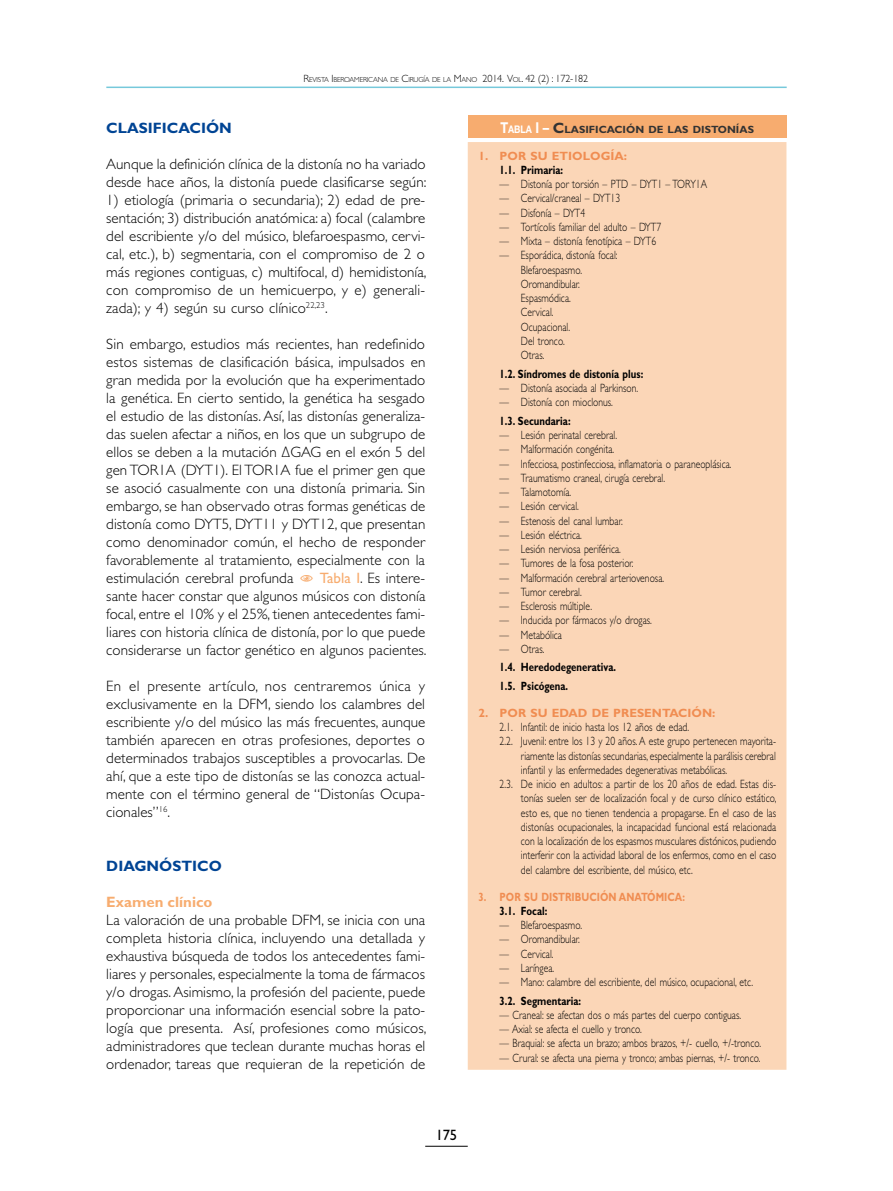
<style>
.page{position:relative;width:893px;height:1191px;background:#fff}
.page>*{position:absolute;margin:0;border:0;box-sizing:border-box;transform-origin:0 0}
.PÁRRAFO{font:300 15px/18px "Gill Sans Std";letter-spacing:.005em;color:#000;text-align:justify}
.ENUNCIADO_PÁRRAFO_AZ{font:700 15px "Gill Sans Std";color:#004494}
.ENCABEZADO_PÁRRAFO_N{font:700 15px "Gill Sans Std";color:#f7ac6f}
.t1{font:15px "Gill Sans Std";color:#000}
.PÁRRAFO-2{font:300 12px/14.2px "Gill Sans Std";letter-spacing:.005em;color:#000;text-align:justify;scale:.8 1}
.PÁRRAFO-3{font:700 12px "Gill Sans Std";letter-spacing:.005em;color:#000;scale:.8 1}
.PÁRRAFO-4{font:700 12px "Gill Sans Std";letter-spacing:.005em;color:#f08d52}
.PÁRRAFO-5{font:700 12px "Gill Sans Std";letter-spacing:.005em;color:#f08d52;scale:.8 1}
.PIE_FIGURAS{font:700 10.5px "Gill Sans Std";color:#333}
.t2{font:300 7.35px "Gill Sans Std";letter-spacing:-.02em;color:#000}
.s1{font-size:10.5px}
.s2{font-weight:400;color:#f7ac6f}
.s3{font-family:"Helvetica Neue LT Std";font-size:15px;color:#fff}
.s4{font-family:"Helvetica Neue LT Std";color:#fff}
.s5{font-size:15px}
</style>
<div class="page">
<hr style="left:425px;top:1146px;width:43px;height:1px;background:#000">
<hr style="left:106px;top:87px;width:681px;height:1px;background:#76c9db">
<div style="left:468px;top:142px;width:318px;height:927px;background:#fbd6b7"></div>
<div style="left:468px;top:115px;width:319px;height:23px;background:#f7ac6f"></div>
<p class="t2" style="left:303px;top:76px;width:286px"><span class="s1">R</span>EVISTA <span class="s1">I</span> BEROAMERICANA DE <span class="s1">C</span>IRUGÍA DE LA <span class="s1">M</span>ANO <span class="s1">2014. V</span>OL<span class="s1">. 42 (2) : 172-182</span></p>
<p class="ENUNCIADO_PÁRRAFO_AZ" style="left:106px;top:119px;width:127px">CLASIFICACIÓN</p>
<p class="PÁRRAFO" style="left:106px;top:155px;width:322px">Aunque la definición clínica de la distonía no ha variado desde hace años, la distonía puede clasificarse según:</p>
<p class="PÁRRAFO" style="left:106px;top:191px;width:322px">1) etiología (primaria o secundaria); 2) edad de pre&shy;sentación; 3) distribución anatómica: a) focal (calambre del escribiente y/o del músico, blefaroespasmo, cervi&shy;cal, etc.), b) segmentaria, con el compromiso de 2 o más regiones contiguas, c) multifocal, d) hemidistonía, con compromiso de un hemicuerpo, y e) generali&shy;zada); y 4) según su curso clínico<sup>22,23</sup>.</p>
<p class="PÁRRAFO" style="left:106px;top:335px;width:321px">Sin embargo, estudios más recientes, han redefinido estos sistemas de clasificación básica, impulsados en gran medida por la evolución que ha experimentado la genética. En cierto sentido, la genética ha sesgado el estudio de las distonías. Así, las distonías generaliza&shy;das suelen afectar a niños, en los que un subgrupo de ellos se deben a la mutación ∆GAG en el exón 5 del gen TOR1A (DYT1). El TOR1A fue el primer gen que se asoció casualmente con una distonía primaria. Sin embargo, se han observado otras formas genéticas de distonía como DYT5, DYT11 y DYT12, que presentan como denominador común, el hecho de responder favorablemente al tratamiento, especialmente con la estimulación cerebral profunda</p>
<p class="PÁRRAFO" style="left:106px;top:569px;width:322px;text-indent:213px"><span class="s2">Tabla I</span>. Es intere&shy;sante hacer constar que algunos músicos con distonía focal, entre el 10% y el 25%, tienen antecedentes fami&shy;liares con historia clínica de distonía, por lo que puede considerarse un factor genético en algunos pacientes.</p>
<p class="PÁRRAFO" style="left:106px;top:677px;width:321px">En el presente artículo, nos centraremos única y exclusivamente en la DFM, siendo los calambres del escribiente y/o del músico las más frecuentes, aunque también aparecen en otras profesiones, deportes o determinados trabajos susceptibles a provocarlas. De ahí, que a este tipo de distonías se las conozca actual&shy;mente con el término general de “Distonías Ocupa&shy;cionales”<sup>16</sup>.</p>
<p class="ENUNCIADO_PÁRRAFO_AZ" style="left:106px;top:857px;width:117px">DIAGNÓSTICO</p>
<p class="ENCABEZADO_PÁRRAFO_N" style="left:106px;top:893px;width:108px">Examen clínico</p>
<p class="PÁRRAFO" style="left:106px;top:911px;width:322px">La valoración de una probable DFM, se inicia con una completa historia clínica, incluyendo una detallada y exhaustiva búsqueda de todos los antecedentes fami&shy;liares y personales, especialmente la toma de fármacos y/o drogas. Asimismo, la profesión del paciente, puede proporcionar una información esencial sobre la pato&shy;logía que presenta. Así, profesiones como músicos, administradores que teclean durante muchas horas el ordenador, tareas que requieran de la repetición de</p>
<p class="PIE_FIGURAS" style="left:500px;top:123px;width:255px"><span class="s3">T</span><span class="s4">abla</span> <span class="s3">I –</span> <span class="s5">C</span>LASIFICACIÓN DE LAS DISTONÍAS</p>
<p class="PÁRRAFO-4" style="left:478px;top:148px;width:150px">1. POR SU ETIOLOGÍA:</p>
<p class="PÁRRAFO-3" style="left:500px;top:163px;width:81px">1.1. Primaria:</p>
<p class="PÁRRAFO-2" style="left:500px;top:177px;width:261px">— Distonía por torsión – PTD – DYT1 – TORY1A</p>
<p class="PÁRRAFO-2" style="left:500px;top:191px;width:152px">— Cervical/craneal – DYT13</p>
<p class="PÁRRAFO-2" style="left:500px;top:206px;width:109px">— Disfonía – DYT4</p>
<p class="PÁRRAFO-2" style="left:500px;top:220px;width:204px">— Tortícolis familiar del adulto – DYT7</p>
<p class="PÁRRAFO-2" style="left:500px;top:234px;width:197px">— Mixta – distonía fenotípica – DYT6</p>
<p class="PÁRRAFO-2" style="left:521px;top:248px;width:122px;text-align:left;text-indent:-21px">— Esporádica, distonía focal:<br>Blefaroespasmo.<br>Oromandibular.<br>Espasmódica.<br>Cervical.<br>Ocupacional.<br>Del tronco.<br>Otras.</p>
<p class="PÁRRAFO-3" style="left:500px;top:366px;width:181px">1.2. Síndromes de distonía plus:</p>
<p class="PÁRRAFO-2" style="left:500px;top:381px;width:175px">— Distonía asociada al Parkinson.</p>
<p class="PÁRRAFO-2" style="left:500px;top:395px;width:143px">— Distonía con mioclonus.</p>
<p class="PÁRRAFO-3" style="left:500px;top:413px;width:90px">1.3. Secundaria:</p>
<p class="PÁRRAFO-2" style="left:500px;top:428px;width:148px">— Lesión perinatal cerebral.</p>
<p class="PÁRRAFO-2" style="left:500px;top:442px;width:145px">— Malformación congénita.</p>
<p class="PÁRRAFO-2" style="left:500px;top:456px;width:291px">— Infecciosa, postinfecciosa, inflamatoria o paraneoplásica.</p>
<p class="PÁRRAFO-2" style="left:500px;top:471px;width:208px">— Traumatismo craneal, cirugía cerebral.</p>
<p class="PÁRRAFO-2" style="left:500px;top:485px;width:91px">— Talamotomía.</p>
<p class="PÁRRAFO-2" style="left:500px;top:499px;width:101px">— Lesión cervical.</p>
<p class="PÁRRAFO-2" style="left:500px;top:513px;width:155px">— Estenosis del canal lumbar.</p>
<p class="PÁRRAFO-2" style="left:500px;top:528px;width:104px">— Lesión eléctrica.</p>
<p class="PÁRRAFO-2" style="left:500px;top:542px;width:153px">— Lesión nerviosa periférica.</p>
<p class="PÁRRAFO-2" style="left:500px;top:556px;width:169px">— Tumores de la fosa posterior.</p>
<p class="PÁRRAFO-2" style="left:500px;top:570px;width:207px">— Malformación cerebral arteriovenosa.</p>
<p class="PÁRRAFO-2" style="left:500px;top:585px;width:104px">— Tumor cerebral.</p>
<p class="PÁRRAFO-2" style="left:500px;top:599px;width:117px">— Esclerosis múltiple.</p>
<p class="PÁRRAFO-2" style="left:500px;top:613px;width:192px">— Inducida por fármacos y/o drogas.</p>
<p class="PÁRRAFO-2" style="left:500px;top:627px;width:80px">— Metabólica</p>
<p class="PÁRRAFO-2" style="left:500px;top:642px;width:58px">— Otras.</p>
<p class="PÁRRAFO-3" style="left:500px;top:660px;width:147px">1.4. Heredodegenerativa.</p>
<p class="PÁRRAFO-3" style="left:500px;top:678px;width:87px">1.5. Psicógena.</p>
<p class="PÁRRAFO-4" style="left:478px;top:705px;width:239px">2. POR SU EDAD DE PRESENTACIÓN:</p>
<p class="PÁRRAFO-2" style="left:500px;top:720px;width:238px">2.1. Infantil: de inicio hasta los 12 años de edad.</p>
<p class="PÁRRAFO-2" style="left:521px;top:734px;width:320px;text-indent:-21px">2.2. Juvenil: entre los 13 y 20 años. A este grupo pertenecen mayorita&shy;riamente las distonías secundarias, especialmente la parálisis cerebral infantil y las enfermedades degenerativas metabólicas.</p>
<p class="PÁRRAFO-2" style="left:521px;top:777px;width:321px;text-indent:-21px">2.3. De inicio en adultos: a partir de los 20 años de edad. Estas dis&shy;tonías suelen ser de localización focal y de curso clínico estático, esto es, que no tienen tendencia a propagarse. En el caso de las distonías ocupacionales, la incapacidad funcional está relacionada con la localización de los espasmos musculares distónicos, pudiendo interferir con la actividad laboral de los enfermos, como en el caso del calambre del escribiente, del músico, etc.</p>
<p class="PÁRRAFO-5" style="left:478px;top:889px;width:260px">3. POR SU DISTRIBUCIÓN ANATÓMICA:</p>
<p class="PÁRRAFO-3" style="left:500px;top:903px;width:61px">3.1. Focal:</p>
<p class="PÁRRAFO-2" style="left:500px;top:918px;width:105px">— Blefaroespasmo.</p>
<p class="PÁRRAFO-2" style="left:500px;top:932px;width:102px">— Oromandibular.</p>
<p class="PÁRRAFO-2" style="left:500px;top:946px;width:69px">— Cervical.</p>
<p class="PÁRRAFO-2" style="left:500px;top:961px;width:70px">— Laríngea.</p>
<p class="PÁRRAFO-2" style="left:500px;top:975px;width:318px">— Mano: calambre del escribiente, del músico, ocupacional, etc.</p>
<p class="PÁRRAFO-3" style="left:500px;top:993px;width:103px">3.2. Segmentaria:</p>
<p class="PÁRRAFO-2" style="left:500px;top:1008px;width:303px">— Craneal: se afectan dos o más partes del cuerpo contiguas.</p>
<p class="PÁRRAFO-2" style="left:500px;top:1022px;width:179px">— Axial: se afecta el cuello y tronco.</p>
<p class="PÁRRAFO-2" style="left:500px;top:1036px;width:328px">— Braquial: se afecta un brazo; ambos brazos, +/- cuello, +/-tronco.</p>
<p class="PÁRRAFO-2" style="left:500px;top:1050px;width:327px">— Crural: se afecta una pierna y tronco; ambas piernas, +/- tronco.</p>
<p class="t1" style="left:436px;top:1125px;width:23px">175</p>
</div>
